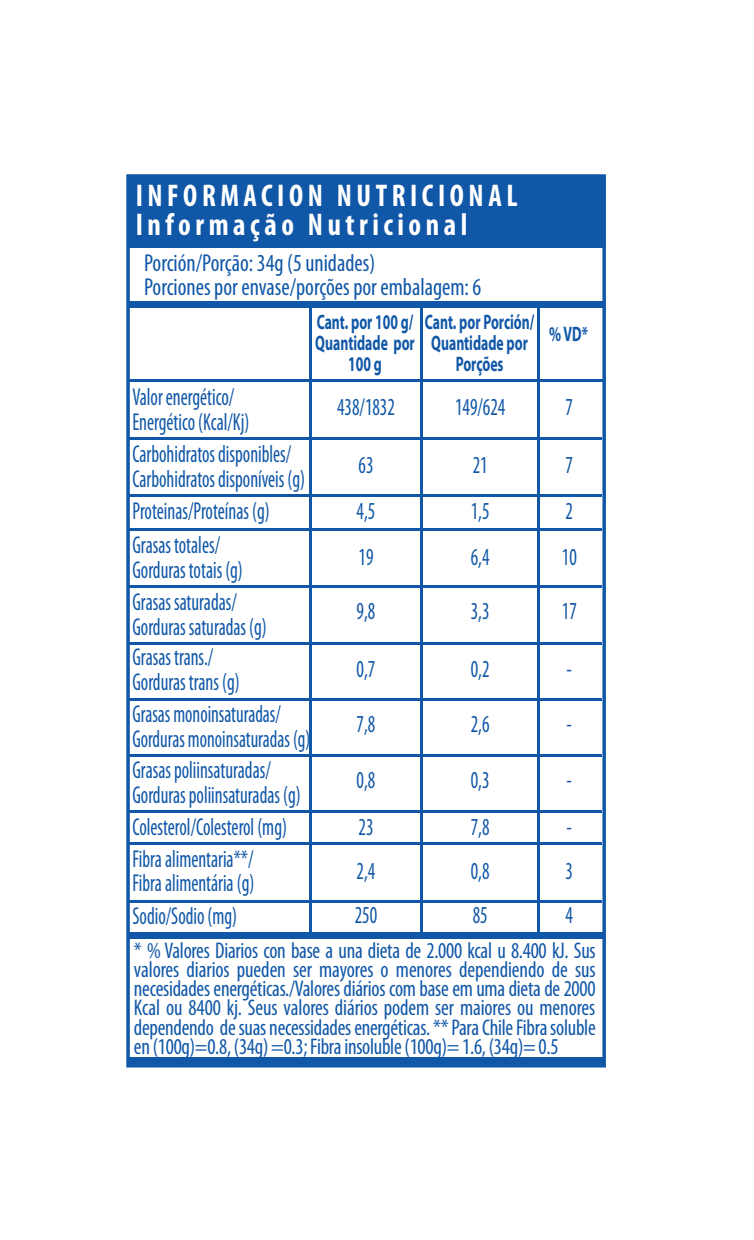
<style>
.page{position:relative;width:754px;height:1240px;background:#fff}
.page>*{position:absolute;margin:0;border:0;box-sizing:border-box;transform-origin:0 0}
.t1{font:700 condensed 31.5px "Myriad Pro";letter-spacing:.155em;color:#fff;scale:.93 1}
.t2{font:condensed 24.5px/46.2px "Myriad Pro";color:#1057a7;scale:.79 1}
.t3{font:condensed 24.5px/24.5px "Myriad Pro";color:#1057a7;scale:.93 1}
.t4{font:condensed 24.5px/24.5px "Myriad Pro";color:#1057a7;scale:.78 1}
.t5{font:condensed 22.75px/19.2px "Myriad Pro";letter-spacing:-.01em;color:#1057a7;text-align:justify;scale:.93 1}
.t6{font:700 21px/21px "Myriad Pro";color:#1057a7;text-align:center;scale:.65 1}
</style>
<div class="page">
<svg style="left:126px;top:174px;width:480px;height:893px"></svg>
<div style="left:129px;top:301px;width:474px;height:7px;background:#1057a7"></div>
<div style="left:129px;top:932px;width:475px;height:7px;background:#1057a7"></div>
<div style="left:129px;top:1057px;width:475px;height:7px;background:#1057a7"></div>
<hr style="left:129px;top:528px;width:473px;height:2px;background:#1057a7">
<hr style="left:129px;top:437px;width:473px;height:3px;background:#1057a7">
<hr style="left:129px;top:379px;width:474px;height:3px;background:#1057a7">
<hr style="left:129px;top:494px;width:473px;height:2px;background:#1057a7">
<hr style="left:129px;top:698px;width:473px;height:2px;background:#1057a7">
<hr style="left:129px;top:754px;width:473px;height:2px;background:#1057a7">
<hr style="left:129px;top:810px;width:473px;height:3px;background:#1057a7">
<hr style="left:129px;top:842px;width:473px;height:3px;background:#1057a7">
<hr style="left:129px;top:900px;width:473px;height:2px;background:#1057a7">
<hr style="left:129px;top:586px;width:473px;height:2px;background:#1057a7">
<hr style="left:129px;top:642px;width:473px;height:3px;background:#1057a7">
<hr style="left:309px;top:303px;width:3px;height:631px;background:#1057a7">
<hr style="left:420px;top:303px;width:3px;height:631px;background:#1057a7">
<hr style="left:537px;top:303px;width:2px;height:631px;background:#1057a7">
<div style="left:128px;top:176px;width:476px;height:72px;background:#1057a7"></div>
<p class="t1" style="left:136px;top:176px;width:412px">INFORMACION NUTRICIONAL</p>
<p class="t1" style="left:136px;top:205px;width:358px">Informação Nutricional</p>
<p class="t3" style="left:144px;top:250px;width:364px">Porción/Porção: 34g (5 unidades)<br>Porciones por envase/porções por embalagem: 6</p>
<p class="t6" style="left:315px;top:311px;width:155px">Cant. por 100 g/<br>Quantidade por<br>100 g</p>
<p class="t2" style="left:132px;top:384px;width:149px;line-height:24.5px">Valor energético/<br>Energético (Kcal/Kj)</p>
<p class="t2" style="left:132px;top:442px;width:220px;line-height:24.5px">Carbohidratos disponibles/<br>Carbohidratos disponíveis (g)</p>
<p class="t2" style="left:132px;top:494px;width:175px;line-height:33.9px">Proteinas/Proteínas (g)<br>Grasas totales/</p>
<p class="t2" style="left:132px;top:553px;width:141px;line-height:32.6px">Gorduras totais (g)<br>Grasas saturadas/</p>
<p class="t2" style="left:132px;top:611px;width:172px;line-height:30.4px">Gorduras saturadas (g)<br>Grasas trans./</p>
<p class="t2" style="left:132px;top:658px;width:137px">Gorduras trans (g)</p>
<p class="t4" style="left:132px;top:701px;width:229px">Grasas monoinsaturadas/<br>Gorduras monoinsaturadas (g)</p>
<p class="t2" style="left:132px;top:757px;width:214px;line-height:24.5px">Grasas poliinsaturadas/<br>Gorduras poliinsaturadas (g)</p>
<p class="t2" style="left:132px;top:810px;width:197px;line-height:31.8px">Colesterol/Colesterol (mg)<br>Fibra alimentaria**/</p>
<p class="t2" style="left:132px;top:867px;width:156px;line-height:32.6px">Fibra alimentária (g)<br>Sodio/Sodio (mg)</p>
<p class="t2" style="left:337px;top:384px;width:75px">438/1832</p>
<p class="t2" style="left:356px;top:441px;width:25px;text-align:justify">63<br>4,5<br>19</p>
<p class="t2" style="left:356px;top:588px;width:25px">9,8</p>
<p class="t2" style="left:356px;top:645px;width:25px">0,7</p>
<p class="t2" style="left:356px;top:701px;width:25px">7,8</p>
<p class="t2" style="left:356px;top:757px;width:25px">0,8<br>23</p>
<p class="t2" style="left:355px;top:848px;width:30px;line-height:44.4px">2,4<br>250</p>
<p class="t6" style="left:425px;top:311px;width:170px">Cant. por Porción/<br>Quantidade por<br>Porções</p>
<p class="t2" style="left:455px;top:384px;width:65px">149/624</p>
<p class="t2" style="left:471px;top:441px;width:25px;text-align:justify">21<br>1,5<br>6,4</p>
<p class="t2" style="left:471px;top:588px;width:25px">3,3</p>
<p class="t2" style="left:471px;top:645px;width:25px">0,2</p>
<p class="t2" style="left:471px;top:701px;width:25px">2,6</p>
<p class="t2" style="left:471px;top:757px;width:25px">0,3<br>7,8</p>
<p class="t2" style="left:471px;top:848px;width:25px;line-height:44.4px">0,8<br>85</p>
<p class="t6" style="left:549px;top:323px;width:61px">% VD*</p>
<p class="t2" style="left:565px;top:383px;width:11px">7</p>
<p class="t2" style="left:562px;top:441px;width:20px">7<br>2<br>10</p>
<p class="t2" style="left:562px;top:588px;width:20px">17</p>
<p class="t2" style="left:566px;top:645px;width:8px">-</p>
<p class="t2" style="left:566px;top:700px;width:8px">-</p>
<p class="t2" style="left:566px;top:757px;width:8px">- -</p>
<p class="t2" style="left:565px;top:848px;width:11px;line-height:44.4px">3<br>4</p>
<p class="t5" style="left:134px;top:940px;width:498px">* % Valores Diarios con base a una dieta de 2.000 kcal u 8.400 kJ. Sus valores diarios pueden ser mayores o menores dependiendo de sus necesidades energéticas./Valores diários com base em uma dieta de 2000<br>Kcal ou 8400 kj. Seus valores diários podem ser maiores ou menores dependendo de suas necessidades energéticas. ** Para Chile Fibra soluble en (100g)=0.8, (34g) =0.3; Fibra insoluble (100g)= 1.6, (34g)= 0.5</p>
</div>
